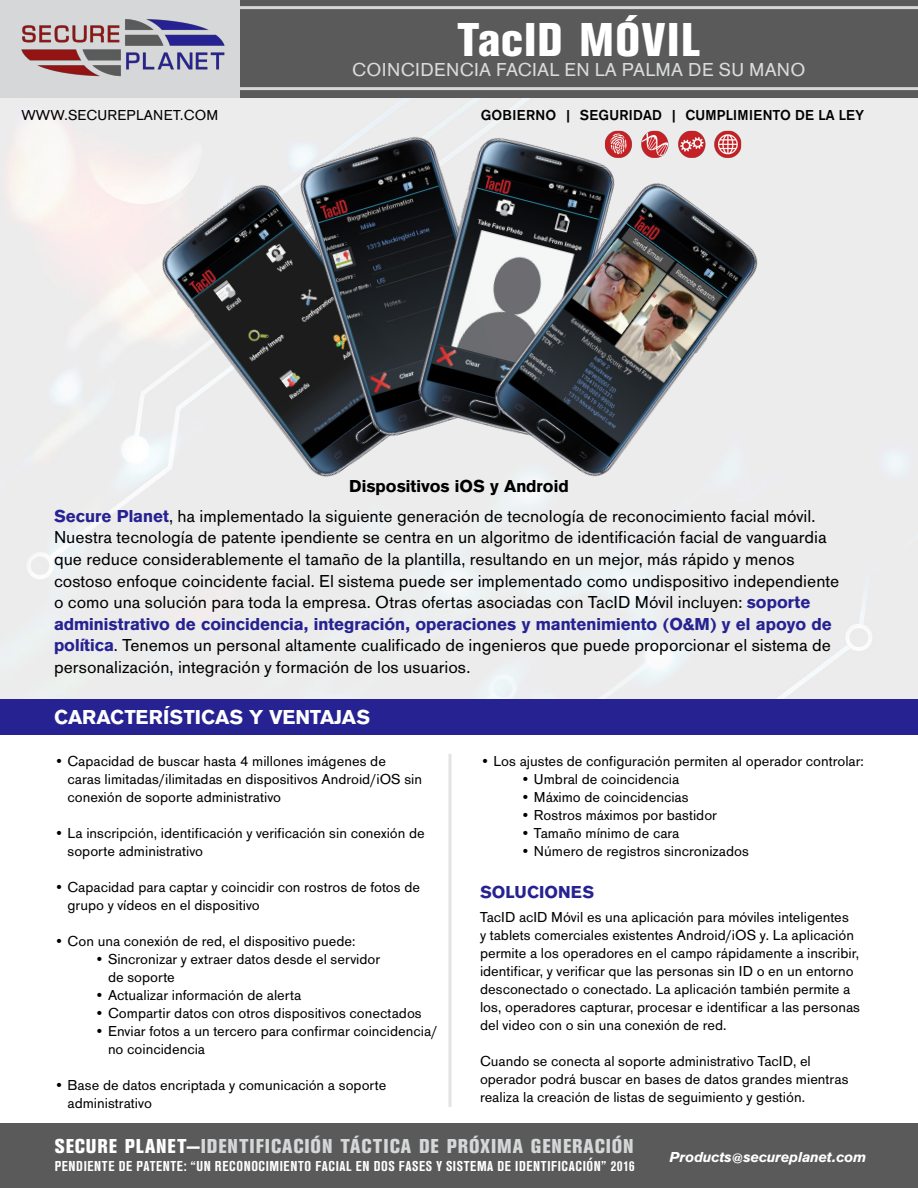
<style>
.page{position:relative;width:918px;height:1188px;background:#fff}
.page>*{position:absolute;margin:0;border:0;box-sizing:border-box;transform-origin:0 0}
.t1{font:800 condensed 49.5px "Craft Gothic";letter-spacing:.025em;color:#fff}
.t2{font:800 condensed 21px "Craft Gothic";letter-spacing:.045em;color:#d5d7d8}
.t3{font:700 21px "Craft Gothic";color:#fff}
.t4{font:19.5px "Craft Gothic";letter-spacing:.015em;color:#dadbdc}
.t5{font:18px/21.6px "Craft Gothic";color:#000}
.t6{font:700 18px "Craft Gothic";color:#000}
.t7{font:700 18px "Craft Gothic";letter-spacing:.005em;color:#262292}
.t8{font:15px/18px "Craft Gothic";color:#000}
.t9{font:700 condensed 15px "Craft Gothic";letter-spacing:.04em;color:#fff}
.t10{font:600 15px "Craft Gothic";letter-spacing:.015em;color:#000}
.t11{font:italic 700 15px "Craft Gothic";color:#fff}
.s1{font-weight:700;color:#262292}
.s2{color:#fff}
</style>
<div class="page">
<img style="left:0;top:97px;width:918px;height:602px">
<div style="left:240px;top:0;width:678px;height:97px;background:#5a5a5a"></div>
<div style="left:0;top:0;width:240px;height:97px;background:#d5d7d8"></div>
<div style="left:0;top:1123px;width:918px;height:65px;background:#5a5a5a"></div>
<div style="left:0;top:699px;width:918px;height:35px;background:#262292"></div>
<img style="left:96px;top:131px;width:330px;height:399px">
<img style="left:226px;top:109px;width:356px;height:356px">
<img style="left:343px;top:114px;width:347px;height:347px">
<img style="left:426px;top:132px;width:398px;height:398px">
<img style="left:599px;top:118px;width:148px;height:49px">
<hr style="left:218px;top:6px;width:700px;height:3px;background:#d5d7d8">
<hr style="left:218px;top:87px;width:700px;height:3px;background:#d5d7d8">
<hr style="left:448px;top:754px;width:4px;height:353px;background:#e9e9ea">
<img style="left:21px;top:19px;width:204px;height:58px">
<p class="t8" style="left:21px;top:106px;width:199px">WWW.SECUREPLANET.COM</p>
<h1 class="t1" style="left:457px;top:10px;width:245px">TacID MÓVIL</h1>
<h3 class="t4" style="left:352px;top:59px;width:455px">COINCIDENCIA FACIAL EN LA PALMA DE SU MANO</h3>
<p class="t10" style="left:481px;top:106px;width:385px">GOBIERNO | SEGURIDAD | CUMPLIMIENTO DE LA LEY</p>
<p class="t6" style="left:349px;top:476px;width:221px">Dispositivos iOS y Android</p>
<p class="t5" style="left:54px;top:505px;width:787px"><span class="s1">Secure Planet</span>, ha implementado la siguiente generación de tecnología de reconocimiento facial móvil.<br>Nuestra tecnología de patente ipendiente se centra en un algoritmo de identificación facial de vanguardia que reduce considerablemente el tamaño de la plantilla, resultando en un mejor, más rápido y menos costoso enfoque coincidente facial. El sistema puede ser implementado como undispositivo independiente o como una solución para toda la empresa. Otras ofertas asociadas con TacID Móvil incluyen: <span class="s1">soporte administrativo de coincidencia, integración, operaciones y mantenimiento (O&amp;M) y el apoyo de política</span>. Tenemos un personal altamente cualificado de ingenieros que puede proporcionar el sistema de personalización, integración y formación de los usuarios.</p>
<h2 class="t3" style="left:54px;top:705px;width:318px">CARACTERÍSTICAS Y VENTAJAS</h2>
<p class="t8" style="left:68px;top:752px;width:356px;text-indent:-14px">• Capacidad de buscar hasta 4 millones imágenes de caras limitadas/ilimitadas en dispositivos Android/iOS sin conexión de soporte administrativo</p>
<p class="t8" style="left:68px;top:824px;width:359px;text-indent:-14px">• La inscripción, identificación y verificación sin conexión de soporte administrativo</p>
<p class="t8" style="left:68px;top:878px;width:354px;text-indent:-14px">• Capacidad para captar y coincidir con rostros de fotos de grupo y vídeos en el dispositivo</p>
<p class="t8" style="left:54px;top:932px;width:303px">• Con una conexión de red, el dispositivo puede:</p>
<p class="t8" style="left:108px;top:950px;width:274px;text-indent:-14px">• Sincronizar y extraer datos desde el servidor de soporte</p>
<p class="t8" style="left:94px;top:986px;width:209px">• Actualizar información de alerta</p>
<p class="t8" style="left:94px;top:1004px;width:329px">• Compartir datos con otros dispositivos conectados</p>
<p class="t8" style="left:108px;top:1022px;width:331px;text-indent:-14px">• Enviar fotos a un tercero para confirmar coincidencia/ no coincidencia</p>
<p class="t8" style="left:68px;top:1076px;width:320px;text-indent:-14px">• Base de datos encriptada y comunicación a soporte administrativo</p>
<p class="t8" style="left:480px;top:752px;width:385px">• Los ajustes de configuración permiten al operador controlar:</p>
<p class="t8" style="left:520px;top:770px;width:160px">• Umbral de coincidencia</p>
<p class="t8" style="left:520px;top:788px;width:170px">• Máximo de coincidencias</p>
<p class="t8" style="left:520px;top:806px;width:198px">• Rostros máximos por bastidor</p>
<p class="t8" style="left:520px;top:824px;width:161px">• Tamaño mínimo de cara</p>
<p class="t8" style="left:520px;top:842px;width:230px">• Número de registros sincronizados</p>
<p class="t7" style="left:480px;top:882px;width:116px">SOLUCIONES</p>
<p class="t8" style="left:480px;top:908px;width:382px">TacID acID Móvil es una aplicación para móviles inteligentes<br>y tablets comerciales existentes Android/iOS y. La aplicación permite a los operadores en el campo rápidamente a inscribir, identificar, y verificar que las personas sin ID o en un entorno desconectado o conectado. La aplicación también permite a los, operadores capturar, procesar e identificar a las personas del video con o sin una conexión de red.</p>
<p class="t8" style="left:480px;top:1052px;width:370px">Cuando se conecta al soporte administrativo TacID, el operador podrá buscar en bases de datos grandes mientras realiza la creación de listas de seguimiento y gestión.</p>
<h2 class="t2" style="left:55px;top:1134px;width:580px"><span class="s2">SECURE PLANET—</span>IDENTIFICACIÓN TÁCTICA DE PRÓXIMA GENERACIÓN</h2>
<p class="t9" style="left:55px;top:1157px;width:582px">PENDIENTE DE PATENTE: “UN RECONOCIMIENTO FACIAL EN DOS FASES Y SISTEMA DE IDENTIFICACIÓN” 2016</p>
<p class="t11" style="left:670px;top:1148px;width:198px">Products@secureplanet.com</p>
</div>
